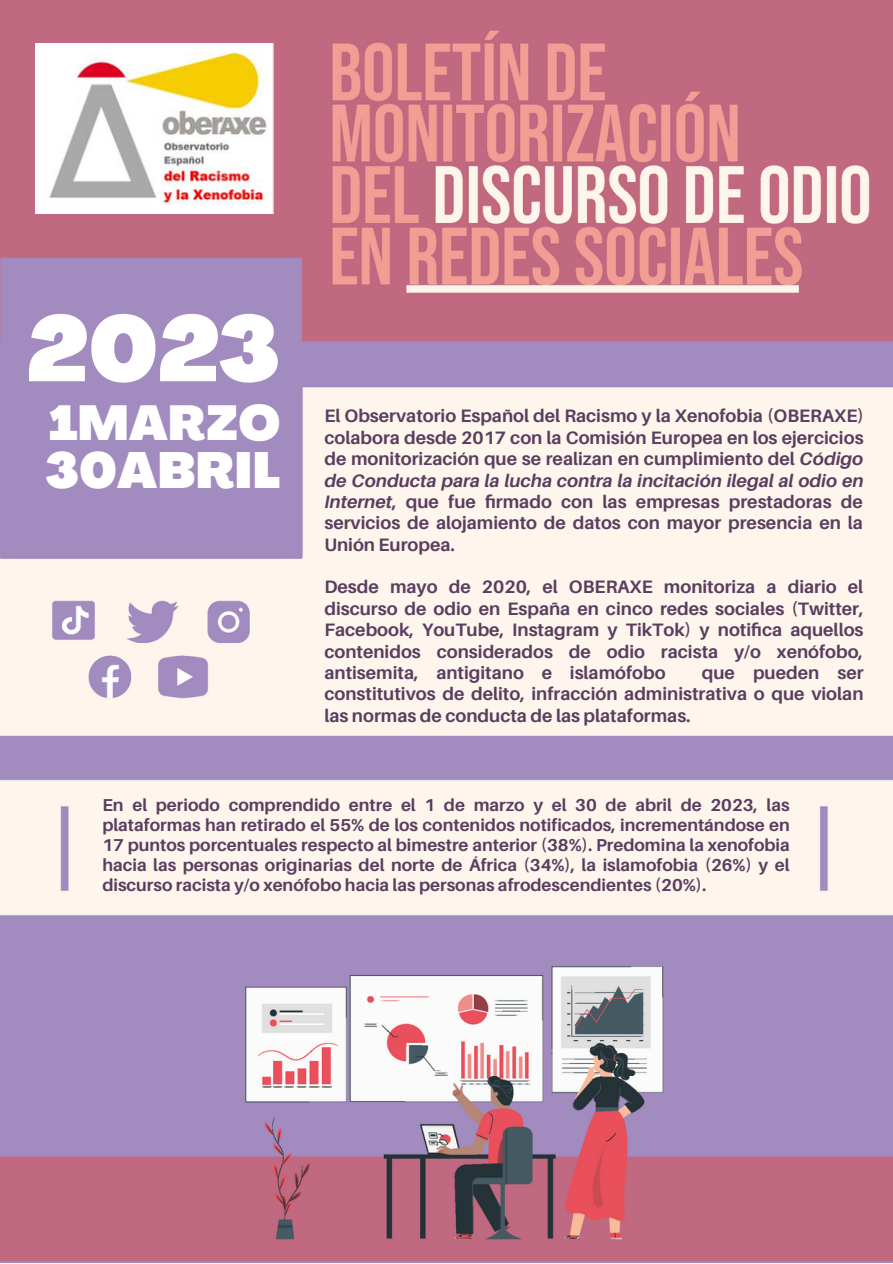
<style>
.page{position:relative;width:893px;height:1264px;background:#fff}
.page>*{position:absolute;margin:0;border:0;box-sizing:border-box;transform-origin:0 0}
.t1{font:900 91.65px "Agrandir";color:#fff}
.t2{font:900 49.95px "Agrandir";color:#fff}
.t3{font:900 48.15px "Agrandir";color:#fff}
.t4{font:700 18px/21.3px "Aileron";color:#593e60;text-align:justify}
.t5{font:700 17.25px/20.2px "Aileron";color:#593e60;text-align:justify}
.s1{font-style:italic}
</style>
<div class="page">
<img style="left:0;top:0;width:892px;height:1262px">
<div style="left:36px;top:43px;width:236px;height:170px;background:#fff"></div>
<img style="left:49px;top:52px;width:218px;height:152px">
<p class="t1" style="left:27px;top:312px;width:255px">2023</p>
<p class="t3" style="left:49px;top:403px;width:233px">1MARZO</p>
<p class="t2" style="left:46px;top:450px;width:236px">30ABRIL</p>
<p class="t4" style="left:324px;top:405px;width:541px">El Observatorio Español del Racismo y la Xenofobia (OBERAXE) colabora desde 2017 con la Comisión Europea en los ejercicios de monitorización que se realizan en cumplimiento del <span class="s1">Código de Conducta para la lucha contra la incitación ilegal al odio en Internet</span>, que fue firmado con las empresas prestadoras de servicios de alojamiento de datos con mayor presencia en la Unión Europea.</p>
<p class="t4" style="left:324px;top:576px;width:540px">Desde mayo de 2020, el OBERAXE monitoriza a diario el discurso de odio en España en cinco redes sociales (Twitter, Facebook, YouTube, Instagram y TikTok) y notifica aquellos contenidos considerados de odio racista y/o xenófobo, antisemita, antigitano e islamófobo</p>
<p class="t4" style="left:324px;top:661px;width:540px;text-indent:377px">que pueden ser constitutivos de delito, infracción administrativa o que violan las normas de conducta de las plataformas.</p>
<p class="t5" style="left:102px;top:794px;width:689px">En el periodo comprendido entre el 1 de marzo y el 30 de abril de 2023, las plataformas han retirado el 55% de los contenidos notificados, incrementándose en 17 puntos porcentuales respecto al bimestre anterior (38%). Predomina la xenofobia hacia las personas originarias del norte de África (34%), la islamofobia (26%) y el discurso racista y/o xenófobo hacia las personas afrodescendientes (20%).</p>
</div>
